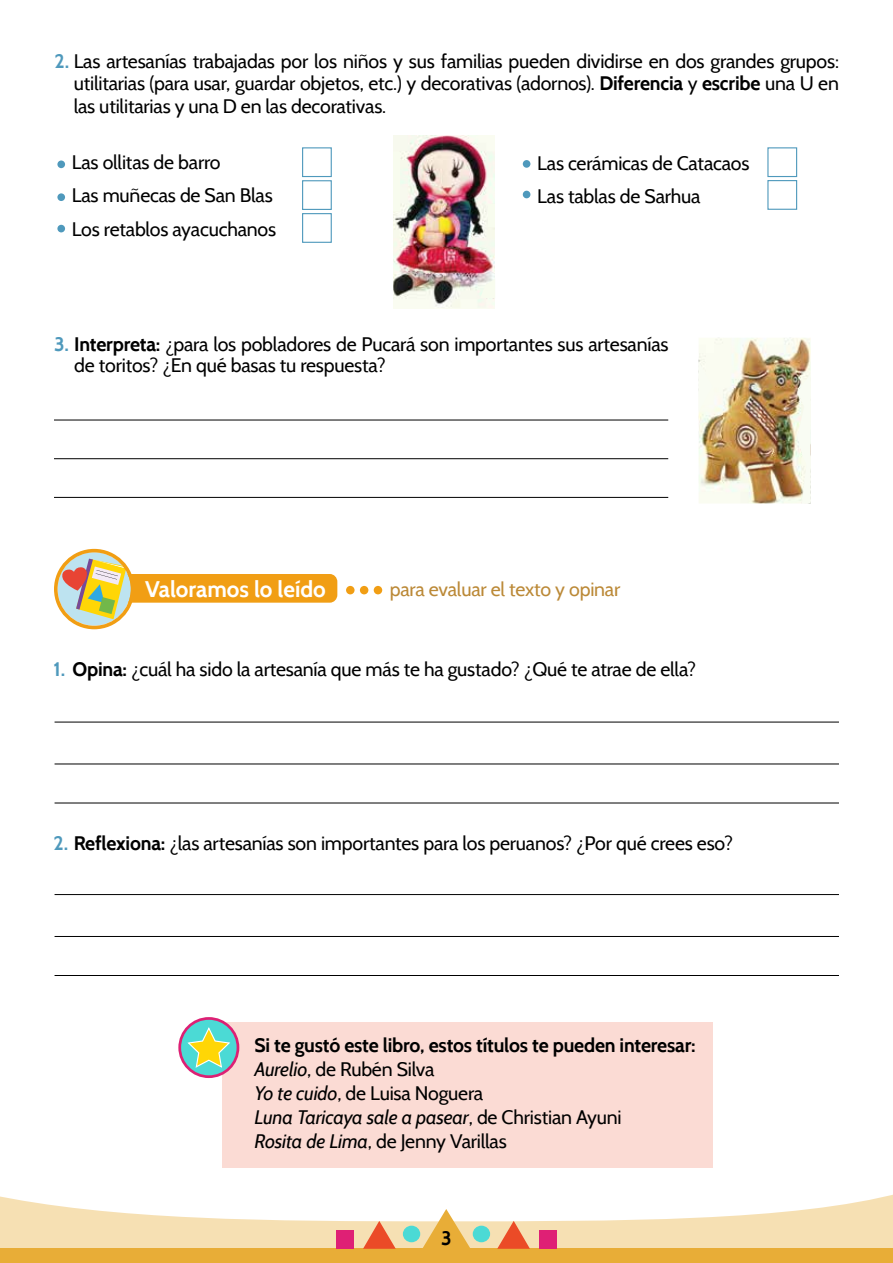
<style>
.page{position:relative;width:893px;height:1263px;background:#fff}
.page>*{position:absolute;margin:0;border:0;box-sizing:border-box;transform-origin:0 0}
.t1{font:700 22.5px "Cabin";color:#fff}
.t2{font:19.5px/24px "Cabin";letter-spacing:-.01em;color:#000}
.t3{font:19.5px "Cabin";letter-spacing:-.01em;color:#bb8937}
.t4{font:700 19.5px "Cabin";color:#000}
.s1{font-weight:700;color:#4f99bc}
.s2{font-weight:700}
.s3{font-style:italic}
</style>
<div class="page">
<div style="left:119px;top:574px;width:218px;height:29px;background:#f19e14;border-radius:8px"></div>
<div style="left:346px;top:586px;width:9px;height:8px;background:#f19e14;border-radius:50%"></div>
<div style="left:360px;top:586px;width:8px;height:8px;background:#f19e14;border-radius:50%"></div>
<div style="left:374px;top:586px;width:8px;height:8px;background:#f19e14;border-radius:50%"></div>
<svg style="left:54px;top:549px;width:80px;height:80px"></svg>
<div style="left:222px;top:1022px;width:491px;height:145px;background:#fbdbd4"></div>
<svg style="left:178px;top:1017px;width:61px;height:61px"></svg>
<hr style="left:54px;top:420px;width:614px;height:1px;background:#000">
<hr style="left:54px;top:497px;width:614px;height:1px;background:#000">
<hr style="left:54px;top:458px;width:614px;height:1px;background:#000">
<svg style="left:0;top:1194px;width:893px;height:55px;fill:#f6e0b3"></svg>
<div style="left:0;top:1249px;width:893px;height:14px;background:#e8ad37"></div>
<svg style="left:414px;top:1209px;width:65px;height:40px"></svg>
<div style="left:403px;top:1226px;width:17px;height:16px;background:#4bdad5;border-radius:50%"></div>
<svg style="left:363px;top:1221px;width:33px;height:28px"></svg>
<div style="left:336px;top:1230px;width:18px;height:19px;background:#df2075"></div>
<div style="left:473px;top:1226px;width:17px;height:16px;background:#4bdad5;border-radius:50%"></div>
<svg style="left:497px;top:1221px;width:33px;height:28px"></svg>
<div style="left:539px;top:1230px;width:18px;height:19px;background:#df2075"></div>
<img style="left:393px;top:136px;width:101px;height:172px">
<div style="left:302px;top:147px;width:30px;height:30px;border:1px solid #4f99bc"></div>
<div style="left:302px;top:213px;width:30px;height:30px;border:1px solid #4f99bc"></div>
<div style="left:302px;top:180px;width:30px;height:30px;border:1px solid #4f99bc"></div>
<div style="left:57px;top:160px;width:8px;height:8px;background:#4f99bc;border-radius:50%"></div>
<div style="left:57px;top:225px;width:8px;height:7px;background:#4f99bc;border-radius:50%"></div>
<div style="left:57px;top:193px;width:8px;height:8px;background:#4f99bc;border-radius:50%"></div>
<div style="left:767px;top:147px;width:30px;height:30px;border:1px solid #4f99bc"></div>
<div style="left:767px;top:180px;width:30px;height:30px;border:1px solid #4f99bc"></div>
<div style="left:523px;top:160px;width:7px;height:8px;background:#4f99bc;border-radius:50%"></div>
<div style="left:523px;top:191px;width:7px;height:7px;background:#4f99bc;border-radius:50%"></div>
<div style="left:393px;top:152px;width:7px;height:58px;background:#f8fcee"></div>
<svg style="left:480px;top:279px;width:15px;height:19px"></svg>
<div style="left:488px;top:204px;width:6px;height:22px;background:#f8fcee"></div>
<img style="left:699px;top:338px;width:112px;height:165px">
<svg style="left:699px;top:361px;width:13px;height:51px"></svg>
<svg style="left:797px;top:374px;width:14px;height:129px"></svg>
<hr style="left:55px;top:722px;width:784px;height:1px;background:#000">
<hr style="left:55px;top:764px;width:784px;height:1px;background:#000">
<hr style="left:55px;top:803px;width:784px;height:1px;background:#000">
<hr style="left:55px;top:894px;width:784px;height:1px;background:#000">
<hr style="left:55px;top:936px;width:784px;height:1px;background:#000">
<hr style="left:55px;top:975px;width:784px;height:1px;background:#000">
<p class="t2" style="left:74px;top:50px;width:767px;line-height:22.5px;text-align:justify;text-indent:-19px"><span class="s1">2.</span> Las artesanías trabajadas por los niños y sus familias pueden dividirse en dos grandes grupos: utilitarias (para usar, guardar objetos, etc.) y decorativas (adornos). <span class="s2">Diferencia</span> y <span class="s2">escribe</span> una U en las utilitarias y una D en las decorativas.</p>
<p class="t2" style="left:72px;top:150px;width:150px">Las ollitas de barro</p>
<p class="t2" style="left:537px;top:147px;width:214px;line-height:33px">Las cerámicas de Catacaos<br>Las tablas de Sarhua</p>
<p class="t2" style="left:72px;top:183px;width:202px">Las muñecas de San Blas</p>
<p class="t2" style="left:72px;top:217px;width:206px">Los retablos ayacuchanos</p>
<p class="t2" style="left:54px;top:332px;width:616px"><span class="s1">3.</span> <span class="s2">Interpreta:</span> ¿para los pobladores de Pucará son importantes sus artesanías</p>
<p class="t2" style="left:74px;top:353px;width:313px">de toritos? ¿En qué basas tu respuesta?</p>
<p class="t1" style="left:145px;top:575px;width:182px">Valoramos lo leído</p>
<p class="t3" style="left:390px;top:577px;width:232px">para evaluar el texto y opinar</p>
<p class="t2" style="left:53px;top:657px;width:644px"><span class="s1">1.</span> <span class="s2">Opina:</span> ¿cuál ha sido la artesanía que más te ha gustado? ¿Qué te atrae de ella?</p>
<p class="t2" style="left:53px;top:831px;width:681px"><span class="s1">2.</span> <span class="s2">Reflexiona:</span> ¿las artesanías son importantes para los peruanos? ¿Por qué crees eso?</p>
<p class="t2" style="left:254px;top:1033px;width:443px"><span class="s2">Si te gustó este libro, estos títulos te pueden interesar:<br></span><span class="s3">Aurelio</span>, de Rubén Silva<br><span class="s3">Yo te cuido</span>, de Luisa Noguera<br><span class="s3">Luna Taricaya sale a pasear</span>, de Christian Ayuni<br><span class="s3">Rosita de Lima</span>, de Jenny Varillas</p>
<p class="t4" style="left:441px;top:1226px;width:12px">3</p>
</div>
